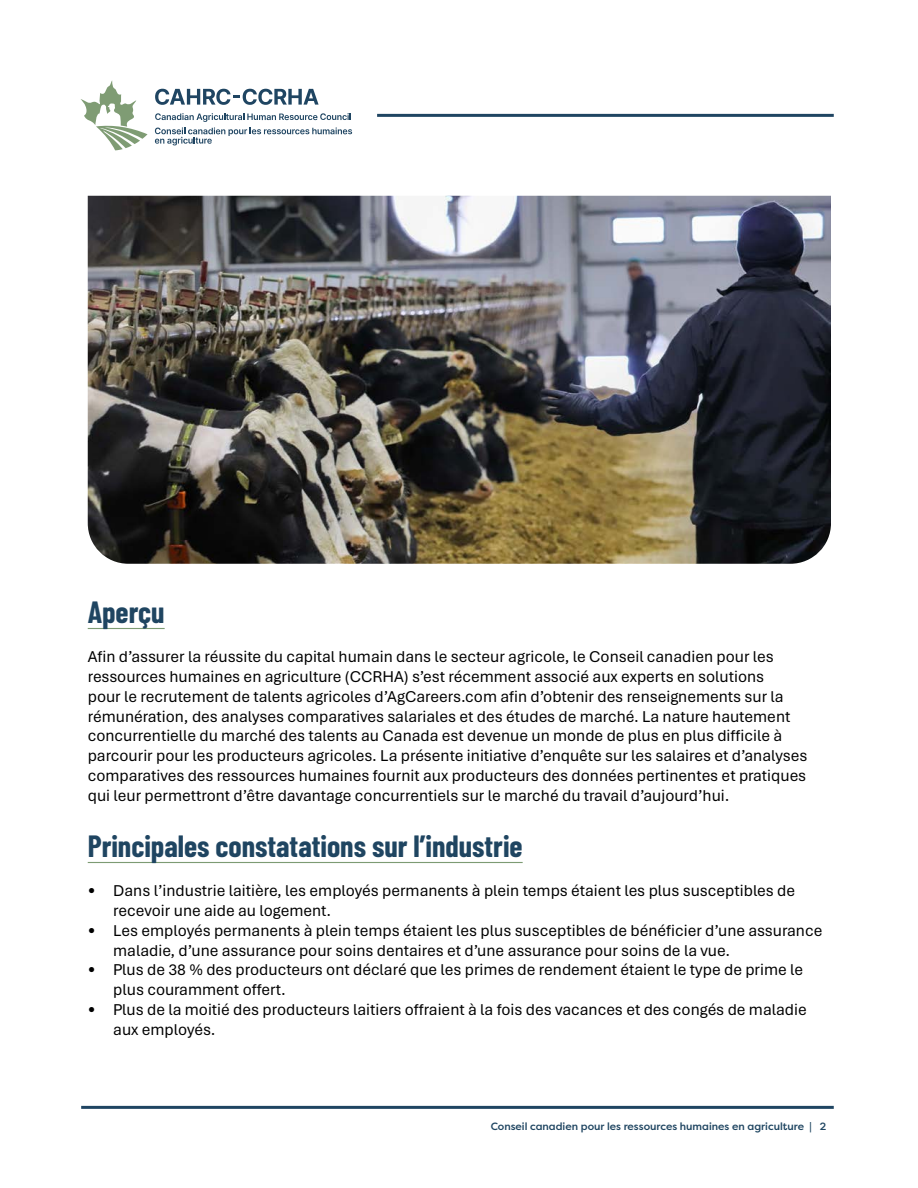
<style>
.page{position:relative;width:918px;height:1188px;background:#fff}
.page>*{position:absolute;margin:0;border:0;box-sizing:border-box;transform-origin:0 0}
.t1{font:700 30px "Barlow Condensed";color:#1f4561}
.t2{font:16.5px/19.8px "Aptos";color:#000}
.t3{font:500 10.5px "Filson Pro";color:#1f4561}
</style>
<div class="page">
<svg style="left:155px;top:113px;width:197px;height:32px"></svg>
<svg style="left:155px;top:89px;width:164px;height:16px"></svg>
<svg style="left:80px;top:80px;width:68px;height:70px"></svg>
<hr style="left:377px;top:114px;width:457px;height:3px;background:#1f4562">
<hr style="left:81px;top:1106px;width:753px;height:3px;background:#1f4562">
<hr style="left:88px;top:628px;width:77px;height:1px;background:#7d9b73">
<hr style="left:88px;top:862px;width:435px;height:1px;background:#7d9b73">
<img style="left:88px;top:196px;width:743px;height:368px">
<p class="t1" style="left:88px;top:590px;width:78px">Aperçu</p>
<p class="t2" style="left:88px;top:646px;width:721px">Afin d’assurer la réussite du capital humain dans le secteur agricole, le Conseil canadien pour les ressources humaines en agriculture (CCRHA) s’est récemment associé aux experts en solutions<br>pour le recrutement de talents agricoles d’AgCareers.com afin d’obtenir des renseignements sur la rémunération, des analyses comparatives salariales et des études de marché. La nature hautement concurrentielle du marché des talents au Canada est devenue un monde de plus en plus difficile à parcourir pour les producteurs agricoles. La présente initiative d’enquête sur les salaires et d’analyses comparatives des ressources humaines fournit aux producteurs des données pertinentes et pratiques qui leur permettront d’être davantage concurrentiels sur le marché du travail d’aujourd’hui.</p>
<p class="t1" style="left:88px;top:824px;width:436px">Principales constatations sur l’industrie</p>
<p class="t2" style="left:113px;top:880px;width:683px;text-indent:-26px">• Dans l’industrie laitière, les employés permanents à plein temps étaient les plus susceptibles de recevoir une aide au logement.</p>
<p class="t2" style="left:113px;top:920px;width:711px;text-indent:-26px">• Les employés permanents à plein temps étaient les plus susceptibles de bénéficier d’une assurance maladie, d’une assurance pour soins dentaires et d’une assurance pour soins de la vue.</p>
<p class="t2" style="left:113px;top:959px;width:691px;text-indent:-26px">• Plus de 38 % des producteurs ont déclaré que les primes de rendement étaient le type de prime le plus couramment offert.</p>
<p class="t2" style="left:113px;top:999px;width:695px;text-indent:-26px">• Plus de la moitié des producteurs laitiers offraient à la fois des vacances et des congés de maladie aux employés.</p>
<p class="t3" style="left:559px;top:1119px;width:268px">Canadian Agricultural Human Resource Council | 2</p>
<p class="t3" style="left:491px;top:1119px;width:315px">Conseil canadien pour les ressources humaines en agriculture</p>
</div>
